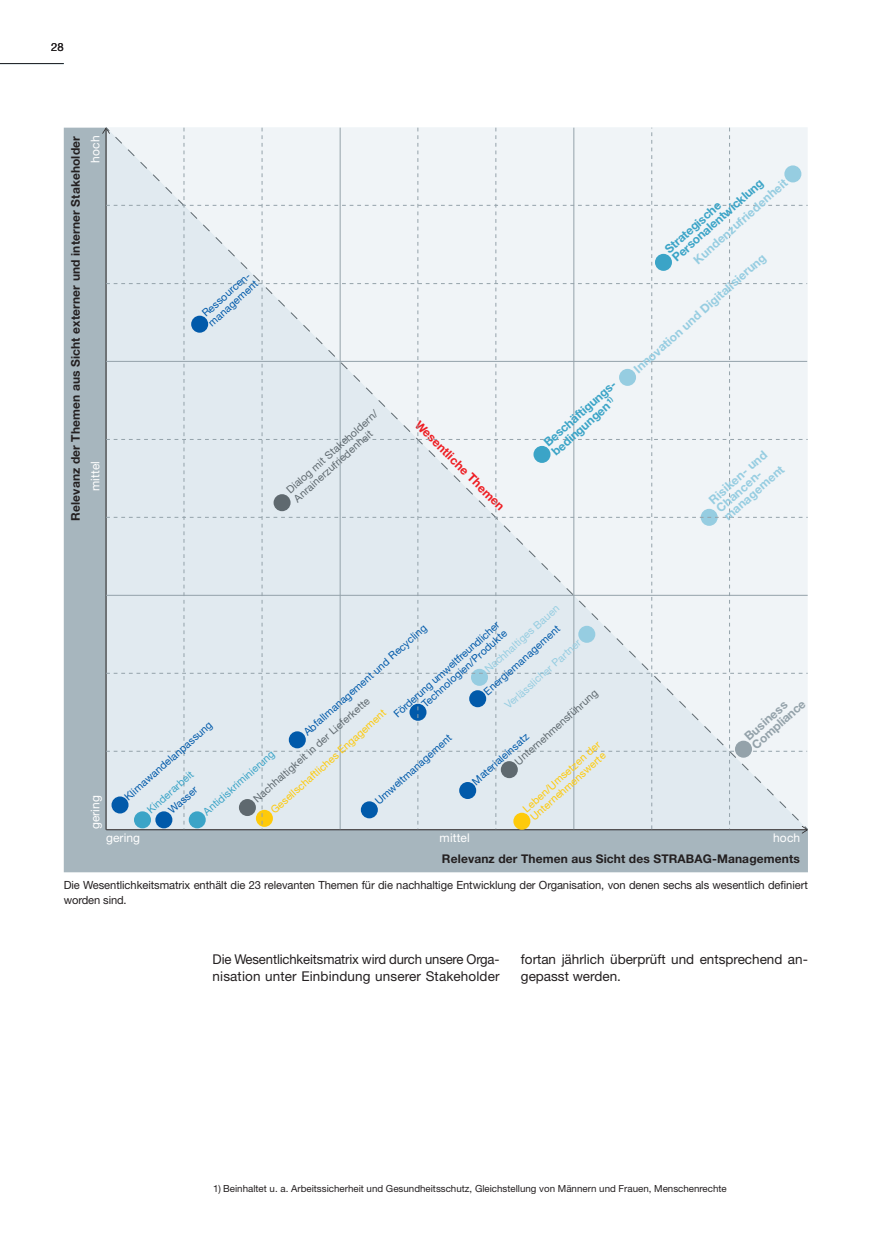
<style>
.page{position:relative;width:893px;height:1234px;background:#fff}
.page>*{position:absolute;margin:0;border:0;box-sizing:border-box;transform-origin:0 0}
.t1{font:13.5px/17.2px "Helvetica Neue LT Pro";color:#231f20}
.t2{font:700 12px "Helvetica Neue LT Pro";letter-spacing:.01em;color:#231f20}
.t3{font:700 12px/11.2px "Helvetica Neue LT Pro";color:#96cde1}
.t4{font:700 12px/12px "Helvetica Neue LT Pro";color:#3ba4c7}
.t5{font:12px "Helvetica Neue LT Pro";letter-spacing:.01em;color:#fff}
.t6{font:700 12px/11.2px "Helvetica Neue LT Pro";color:#94a2aa}
.t7{font:700 12px "Helvetica Neue LT Pro";color:#ee1d23}
.t8{font:11.25px/14.2px "Helvetica Neue LT Pro";letter-spacing:-.005em;color:#231f20}
.t9{font:10.5px/11.2px "Helvetica Neue LT Pro";color:#015aaa;text-align:right}
.t10{font:10.5px/11.2px "Helvetica Neue LT Pro";color:#5f696f}
.t11{font:10.5px/11.2px "Helvetica Neue LT Pro";color:#feca0a}
.t12{font:10.5px "Helvetica Neue LT Pro";color:#96cde1}
.t13{font:10.5px "Helvetica Neue LT Pro";color:#3ba4c7}
.t14{font:9.75px "Helvetica Neue LT Pro";color:#231f20}
</style>
<div class="page">
<hr style="left:0;top:63px;width:64px;height:1px;background:#231f20">
<div style="left:64px;top:128px;width:744px;height:744px;background:#a7b6be"></div>
<svg style="left:102px;top:128px;width:706px;height:705px"></svg>
<p class="t8" style="left:51px;top:39px;width:14px">28</p>
<p class="t2" style="left:68px;top:520px;width:386px;rotate:-90deg">Relevanz der Themen aus Sicht externer und interner Stakeholder</p>
<p class="t5" style="left:88px;top:163px;width:29px;rotate:-90deg">hoch</p>
<p class="t5" style="left:88px;top:491px;width:32px;rotate:-90deg">mittel</p>
<p class="t9" style="left:198px;top:311px;width:65px;text-align:left;rotate:-42deg">Ressourcen&shy;management</p>
<p class="t10" style="left:284px;top:487px;width:122px;rotate:-42deg">Dialog mit Stakeholdern/<br>Anrainerzufriedenheit</p>
<p class="t7" style="left:422px;top:417px;width:123px;rotate:45deg">Wesentliche Themen</p>
<p class="t4" style="left:541px;top:439px;width:95px;rotate:-42deg">Beschäftigungs&shy;bedingungen¹<sup>)</sup></p>
<p class="t3" style="left:692px;top:257px;width:123px;rotate:-42deg">K undenzufriedenheit</p>
<p class="t4" style="left:662px;top:246px;width:119px;line-height:11.4px;rotate:-42deg">Strategische<br>P ersonalentw icklung</p>
<p class="t3" style="left:632px;top:366px;width:174px;rotate:-42deg">Innovation und D igitalisierung</p>
<p class="t3" style="left:707px;top:497px;width:78px;rotate:-42deg">Risiken- und<br>Chancen&shy;management</p>
<p class="t5" style="left:88px;top:829px;width:36px;rotate:-90deg">gering</p>
<p class="t12" style="left:482px;top:665px;width:97px;rotate:-42deg">Nachhaltiges B auen</p>
<p class="t9" style="left:391px;top:710px;width:139px;rotate:-42deg">Förderung umweltfreundlicher<br>Technologien/Produkte</p>
<p class="t9" style="left:481px;top:688px;width:100px;rotate:-42deg">Energiemanagement</p>
<p class="t9" style="left:301px;top:729px;width:162px;rotate:-42deg">Abfallmanagement und Recycling</p>
<p class="t12" style="left:502px;top:701px;width:99px;rotate:-42deg">Verlässlicher Partner</p>
<p class="t10" style="left:512px;top:758px;width:108px;rotate:-42deg">U nternehmensführung</p>
<p class="t10" style="left:251px;top:796px;width:153px;rotate:-42deg">Nachhaltigkeit in der Lieferkette</p>
<p class="t11" style="left:269px;top:807px;width:152px;rotate:-42deg">Gesellschaftliches Engagement</p>
<p class="t9" style="left:122px;top:794px;width:115px;rotate:-42deg">Klimawandelanpassung</p>
<p class="t9" style="left:470px;top:778px;width:74px;rotate:-42deg">M aterialeinsatz</p>
<p class="t9" style="left:373px;top:797px;width:100px;rotate:-42deg">U mweltmanagement</p>
<p class="t11" style="left:521px;top:805px;width:102px;rotate:-42deg">Leben/U msetzen der<br>U nternehmenswerte</p>
<p class="t13" style="left:200px;top:808px;width:93px;rotate:-42deg">Antidiskriminierung</p>
<p class="t13" style="left:144px;top:806px;width:60px;rotate:-42deg">Kinderarbeit</p>
<p class="t9" style="left:166px;top:807px;width:37px;rotate:-42deg">Wasser</p>
<p class="t6" style="left:742px;top:733px;width:69px;rotate:-42deg">Business<br>Compliance</p>
<p class="t5" style="left:106px;top:830px;width:36px">gering</p>
<p class="t5" style="left:440px;top:830px;width:32px">mittel</p>
<p class="t5" style="left:773px;top:830px;width:29px">hoch</p>
<p class="t2" style="left:442px;top:851px;width:359px">Relevanz der Themen aus Sicht des STRABAG-Managements</p>
<p class="t8" style="left:64px;top:877px;width:746px">Die Wesentlichkeitsmatrix enthält die 23 relevanten Themen für die nachhaltige Entwicklung der Organisation, von denen sechs als wesentlich definiert worden sind.</p>
<p class="t1" style="left:213px;top:949px;width:288px">Die Wesentlichkeitsmatrix wird durch unsere Orga&shy;nisation unter Einbindung unserer Stakeholder</p>
<p class="t1" style="left:521px;top:949px;width:289px">fortan jährlich überprüft und entsprechend an&shy;gepasst werden.</p>
<p class="t14" style="left:213px;top:1182px;width:515px">1) Beinhaltet u. a. Arbeitssicherheit und Gesundheitsschutz, Gleichstellung von Männern und Frauen, Menschenrechte</p>
</div>
